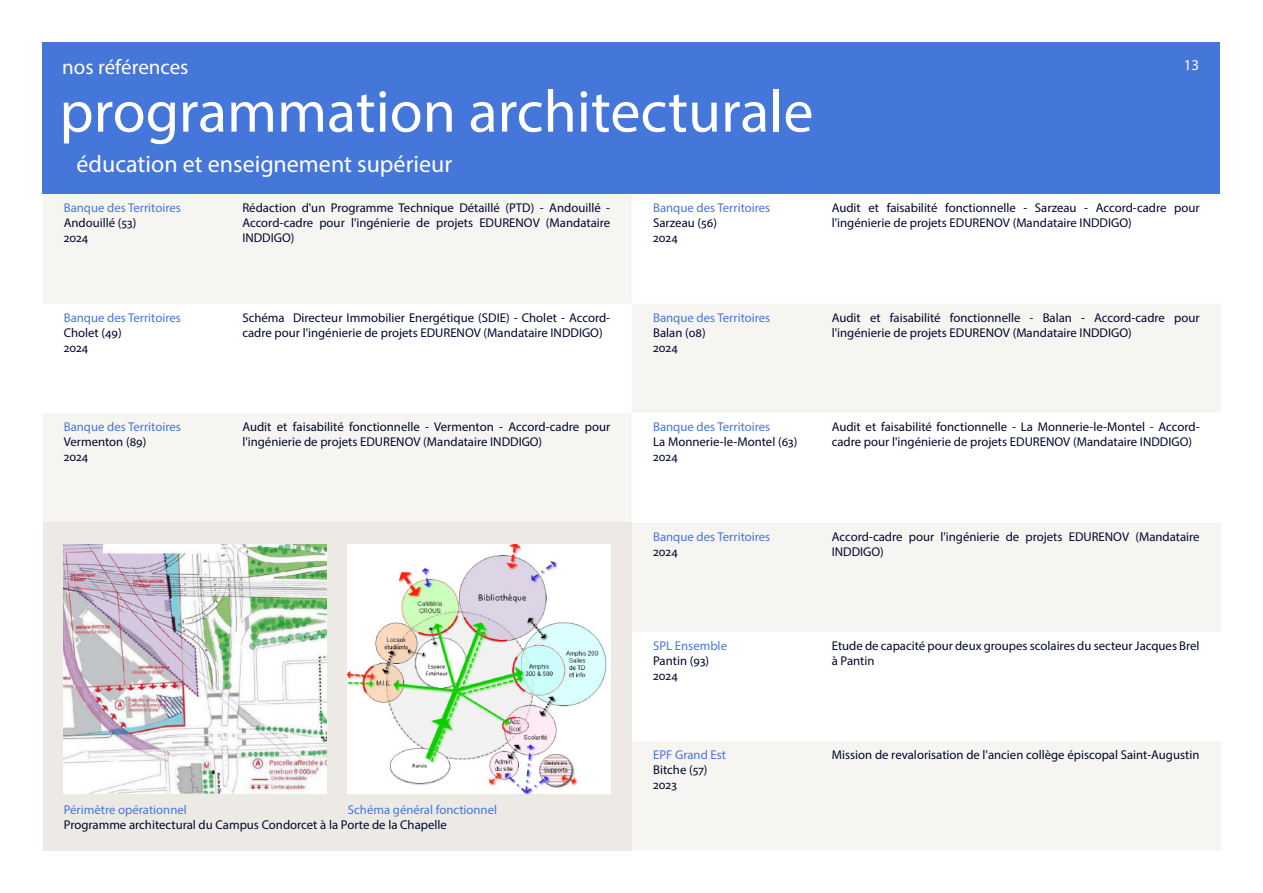
<style>
.page{position:relative;width:1263px;height:893px;background:#fff}
.page>*{position:absolute;margin:0;border:0;box-sizing:border-box;transform-origin:0 0}
.t1{font:60px "Myriad Pro";color:#fff}
.t2{font:24px "Myriad Pro";color:#fff}
.t3{font:21px "Myriad Pro";color:#fff}
.t4{font:15px "Myriad Pro";color:#fff}
.paragraphe_références{font:12.75px/15px "Myriad Pro";color:#00072d}
.paragraphe_tableau_références_-_colonne_{font:12.75px/15px "Myriad Pro";color:#00072d}
.paragraphe_tableau_références_-_colonne_-2{font:12.75px "Myriad Pro";color:#4576d9}
.s1{color:#4576d9}
</style>
<div class="page">
<div style="left:43px;top:43px;width:1177px;height:151px;background:#4576d9"></div>
<svg style="left:43px;top:195px;width:588px;height:327px;fill:#f7f5f2"></svg>
<svg style="left:632px;top:304px;width:589px;height:546px;fill:#f7f5f2"></svg>
<div style="left:43px;top:522px;width:588px;height:328px;background:#ede9e5"></div>
<img style="left:64px;top:545px;width:262px;height:248px">
<img style="left:348px;top:545px;width:262px;height:248px">
<h3 class="t3" style="left:62px;top:54px;width:128px">nos références</h3>
<h1 class="t1" style="left:60px;top:75px;width:755px">programmation architecturale</h1>
<h2 class="t2" style="left:60px;top:149px;width:394px">→ éducation et enseignement supérieur</h2>
<p class="paragraphe_tableau_références_-_colonne_-2" style="left:64px;top:200px;width:119px">Banque des Territoires</p>
<p class="paragraphe_tableau_références_-_colonne_" style="left:64px;top:215px;width:74px">Andouillé (53)</p>
<p class="paragraphe_tableau_références_-_colonne_" style="left:64px;top:230px;width:26px">2024</p>
<p class="paragraphe_références" style="left:242px;top:200px;width:369px;text-align:justify">Rédaction d'un Programme Technique Détaillé (PTD) - Andouillé - Accord-cadre pour l'ingénierie de projets EDURENOV (Mandataire INDDIGO)</p>
<p class="paragraphe_tableau_références_-_colonne_-2" style="left:653px;top:200px;width:119px">Banque des Territoires</p>
<p class="paragraphe_tableau_références_-_colonne_" style="left:653px;top:215px;width:65px">Sarzeau (56)</p>
<p class="paragraphe_tableau_références_-_colonne_" style="left:653px;top:230px;width:26px">2024</p>
<p class="t4" style="left:1184px;top:55px;width:17px">13</p>
<p class="paragraphe_références" style="left:832px;top:200px;width:369px">Audit et faisabilité fonctionnelle - Sarzeau - Accord-cadre pour l'ingénierie de projets EDURENOV (Mandataire INDDIGO)</p>
<p class="paragraphe_tableau_références_-_colonne_-2" style="left:64px;top:310px;width:119px">Banque des Territoires</p>
<p class="paragraphe_tableau_références_-_colonne_" style="left:64px;top:325px;width:60px">Cholet (49)</p>
<p class="paragraphe_tableau_références_-_colonne_" style="left:64px;top:340px;width:26px">2024</p>
<p class="paragraphe_références" style="left:242px;top:310px;width:369px">Schéma Directeur Immobilier Energétique (SDIE) - Cholet - Accord&shy;cadre pour l'ingénierie de projets EDURENOV (Mandataire INDDIGO)</p>
<p class="paragraphe_tableau_références_-_colonne_-2" style="left:653px;top:310px;width:119px">Banque des Territoires</p>
<p class="paragraphe_tableau_références_-_colonne_" style="left:653px;top:325px;width:54px">Balan (08)</p>
<p class="paragraphe_tableau_références_-_colonne_" style="left:653px;top:340px;width:26px">2024</p>
<p class="paragraphe_références" style="left:832px;top:310px;width:369px">Audit et faisabilité fonctionnelle - Balan - Accord-cadre pour l'ingénierie de projets EDURENOV (Mandataire INDDIGO)</p>
<p class="paragraphe_tableau_références_-_colonne_-2" style="left:64px;top:419px;width:119px">Banque des Territoires</p>
<p class="paragraphe_tableau_références_-_colonne_" style="left:64px;top:434px;width:84px">Vermenton (89)</p>
<p class="paragraphe_tableau_références_-_colonne_" style="left:64px;top:449px;width:26px">2024</p>
<p class="paragraphe_références" style="left:242px;top:419px;width:369px">Audit et faisabilité fonctionnelle - Vermenton - Accord-cadre pour l'ingénierie de projets EDURENOV (Mandataire INDDIGO)</p>
<p class="paragraphe_tableau_références_-_colonne_-2" style="left:653px;top:419px;width:119px">Banque des Territoires</p>
<p class="paragraphe_tableau_références_-_colonne_" style="left:653px;top:434px;width:146px">La Monnerie-le-Montel (63)</p>
<p class="paragraphe_tableau_références_-_colonne_" style="left:653px;top:449px;width:26px">2024</p>
<p class="paragraphe_références" style="left:832px;top:419px;width:369px">Audit et faisabilité fonctionnelle - La Monnerie-le-Montel - Accord&shy;cadre pour l'ingénierie de projets EDURENOV (Mandataire INDDIGO)</p>
<p class="paragraphe_tableau_références_-_colonne_-2" style="left:653px;top:528px;width:119px">Banque des Territoires</p>
<p class="paragraphe_tableau_références_-_colonne_" style="left:653px;top:543px;width:26px">2024</p>
<p class="paragraphe_références" style="left:832px;top:528px;width:369px">Accord-cadre pour l'ingénierie de projets EDURENOV (Mandataire<br>INDDIGO)</p>
<p class="paragraphe_tableau_références_-_colonne_-2" style="left:348px;top:802px;width:151px">Schéma général fonctionnel</p>
<p class="paragraphe_tableau_références_-_colonne_" style="left:64px;top:802px;width:385px"><span class="s1">Périmètre opérationnel<br></span>Programme architectural du Campus Condorcet à la Porte de la Chapelle</p>
<p class="paragraphe_tableau_références_-_colonne_-2" style="left:653px;top:638px;width:75px">SPL Ensemble</p>
<p class="paragraphe_tableau_références_-_colonne_" style="left:653px;top:653px;width:57px">Pantin (93)</p>
<p class="paragraphe_tableau_références_-_colonne_" style="left:653px;top:668px;width:26px">2024</p>
<p class="paragraphe_tableau_références_-_colonne_-2" style="left:653px;top:747px;width:74px">EPF Grand Est</p>
<p class="paragraphe_tableau_références_-_colonne_" style="left:653px;top:762px;width:56px">Bitche (57)</p>
<p class="paragraphe_tableau_références_-_colonne_" style="left:653px;top:777px;width:25px">2023</p>
<p class="paragraphe_références" style="left:832px;top:638px;width:369px">Etude de capacité pour deux groupes scolaires du secteur Jacques Brel à Pantin</p>
<p class="paragraphe_références" style="left:832px;top:747px;width:369px">Mission de revalorisation de l'ancien collège épiscopal Saint-Augustin</p>
</div>
